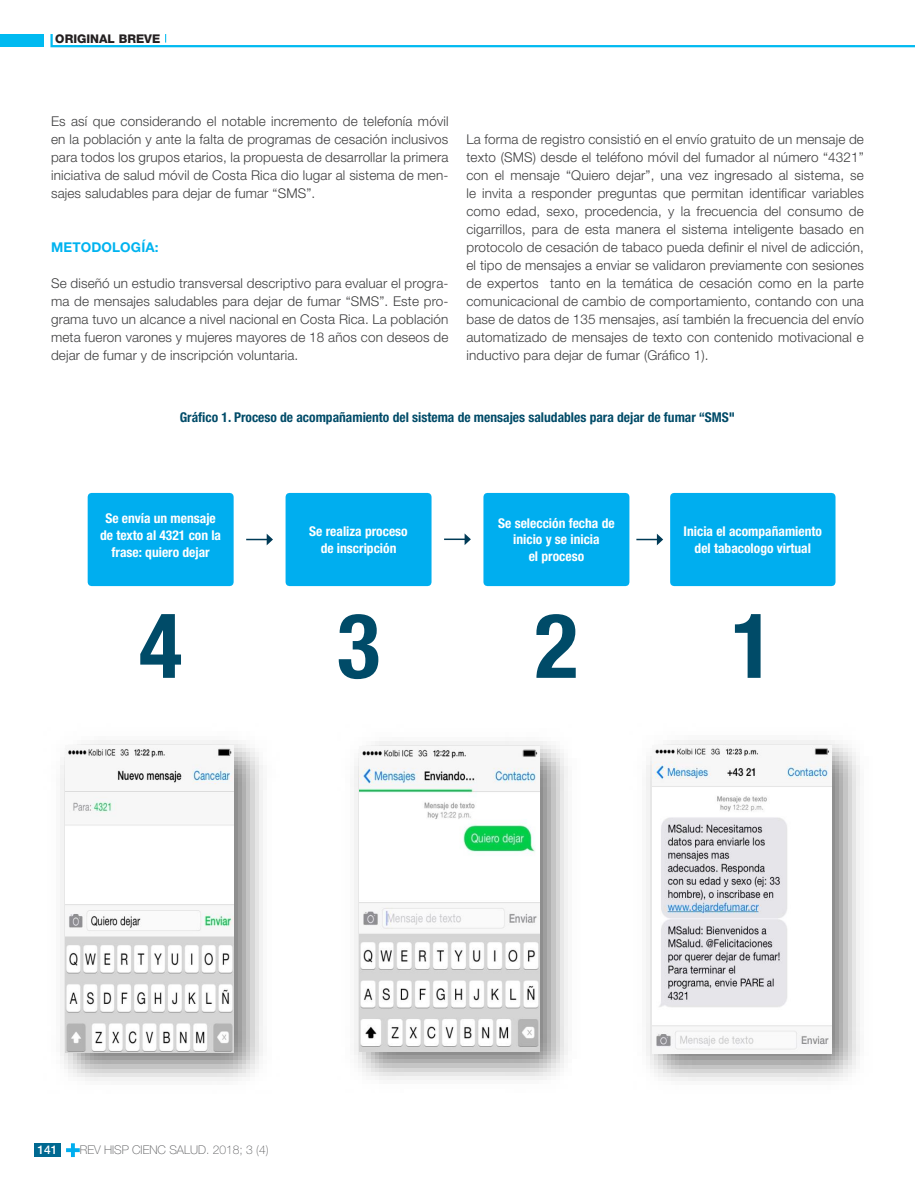
<style>
.page{position:relative;width:915px;height:1191px;background:#fff}
.page>*{position:absolute;margin:0;border:0;box-sizing:border-box;transform-origin:0 0}
.Bibliografía{font:700 condensed 90px "Helvetica Neue LT Std";color:#004b68}
.Texto_principal{font:300 13.5px/18px "Helvetica Neue LT Std";letter-spacing:.01em;color:#3e3e3f;text-align:justify}
.Bibliografía-2{font:700 condensed 13.5px/16.5px "Helvetica Neue LT Std";color:#fff;text-align:center}
.Bibliografía-3{font:700 condensed 13.5px "Helvetica Neue LT Std";color:#004b68}
.Texto_principal-2{font:700 13.5px "Helvetica Neue LT Std";letter-spacing:.01em;color:#00b3ef}
.t1{font:100 12px "Helvetica Neue LT Std";color:#57585a}
.t2{font:800 12px "Helvetica Neue LT Std";color:#231f20}
.t3{font:500 12px "Helvetica Neue LT Std";color:#fff}
</style>
<div class="page">
<div style="left:0;top:34px;width:44px;height:13px;background:#00baf1"></div>
<svg style="left:50px;top:34px;width:864px;height:14px"></svg>
<div style="left:34px;top:1143px;width:27px;height:14px;background:#006991"></div>
<svg style="left:66px;top:1143px;width:14px;height:14px"></svg>
<div style="left:88px;top:493px;width:145px;height:93px;background:#00aeef"></div>
<div style="left:483px;top:493px;width:146px;height:93px;background:#00aeef"></div>
<div style="left:285px;top:493px;width:146px;height:93px;background:#00aeef"></div>
<div style="left:670px;top:493px;width:165px;height:93px;background:#00aeef"></div>
<svg style="left:246px;top:533px;width:27px;height:12px"></svg>
<hr style="left:444px;top:538px;width:21px;height:2px;background:#003b57">
<svg style="left:464px;top:533px;width:6px;height:12px"></svg>
<svg style="left:636px;top:534px;width:27px;height:11px"></svg>
<img style="left:60px;top:740px;width:203px;height:341px">
<img style="left:66px;top:745px;width:168px;height:307px">
<img style="left:354px;top:741px;width:214px;height:339px">
<img style="left:359px;top:746px;width:180px;height:306px">
<img style="left:646px;top:740px;width:214px;height:341px">
<img style="left:652px;top:745px;width:179px;height:308px">
<p class="t2" style="left:55px;top:31px;width:106px">ORIGINAL BREVE</p>
<p class="Texto_principal" style="left:51px;top:112px;width:399px">Es así que considerando el notable incremento de telefonía móvil en la población y ante la falta de programas de cesación inclusivos para todos los grupos etarios, la propuesta de desarrollar la primera iniciativa de salud móvil de Costa Rica dio lugar al sistema de men&shy;sajes saludables para dejar de fumar “SMS”.</p>
<p class="Texto_principal-2" style="left:51px;top:239px;width:109px">METODOLOGÍA:</p>
<p class="Texto_principal" style="left:51px;top:274px;width:399px">Se diseñó un estudio transversal descriptivo para evaluar el progra&shy;ma de mensajes saludables para dejar de fumar “SMS”. Este pro&shy;grama tuvo un alcance a nivel nacional en Costa Rica. La población meta fueron varones y mujeres mayores de 18 años con deseos de dejar de fumar y de inscripción voluntaria.</p>
<p class="Texto_principal" style="left:466px;top:130px;width:399px">La forma de registro consistió en el envío gratuito de un mensaje de texto (SMS) desde el teléfono móvil del fumador al número “4321” con el mensaje “Quiero dejar”, una vez ingresado al sistema, se le invita a responder preguntas que permitan identificar variables como edad, sexo, procedencia, y la frecuencia del consumo de cigarrillos, para de esta manera el sistema inteligente basado en protocolo de cesación de tabaco pueda definir el nivel de adicción, el tipo de mensajes a enviar se validaron previamente con sesiones de expertos tanto en la temática de cesación como en la parte comunicacional de cambio de comportamiento, contando con una base de datos de 135 mensajes, así también la frecuencia del envío automatizado de mensajes de texto con contenido motivacional e inductivo para dejar de fumar (Gráfico 1).</p>
<p class="Bibliografía-3" style="left:180px;top:409px;width:556px">Gráfico 1. Proceso de acompañamiento del sistema de mensajes saludables para dejar de fumar “SMS"</p>
<p class="Bibliografía-2" style="left:100px;top:510px;width:122px">Se envía un mensaje de texto al 4321 con la frase: quiero dejar</p>
<p class="Bibliografía-2" style="left:309px;top:523px;width:100px">Se realiza proceso</p>
<p class="Bibliografía-2" style="left:320px;top:539px;width:77px">de inscripción</p>
<p class="Bibliografía-2" style="left:498px;top:514px;width:118px">Se selección fecha de inicio y se inicia</p>
<p class="Bibliografía-2" style="left:528px;top:547px;width:57px">el proceso</p>
<p class="Bibliografía-2" style="left:683px;top:523px;width:140px">Inicia el acompañamiento del tabacologo virtual</p>
<p class="Bibliografía" style="left:139px;top:591px;width:45px">4</p>
<p class="Bibliografía" style="left:337px;top:591px;width:45px">3</p>
<p class="Bibliografía" style="left:534px;top:591px;width:45px">2</p>
<p class="Bibliografía" style="left:731px;top:591px;width:45px">1</p>
<p class="t3" style="left:37px;top:1143px;width:22px">141</p>
<p class="t1" style="left:80px;top:1143px;width:190px">REV HISP CIENC SALUD. 2018; 3 (4)</p>
</div>
